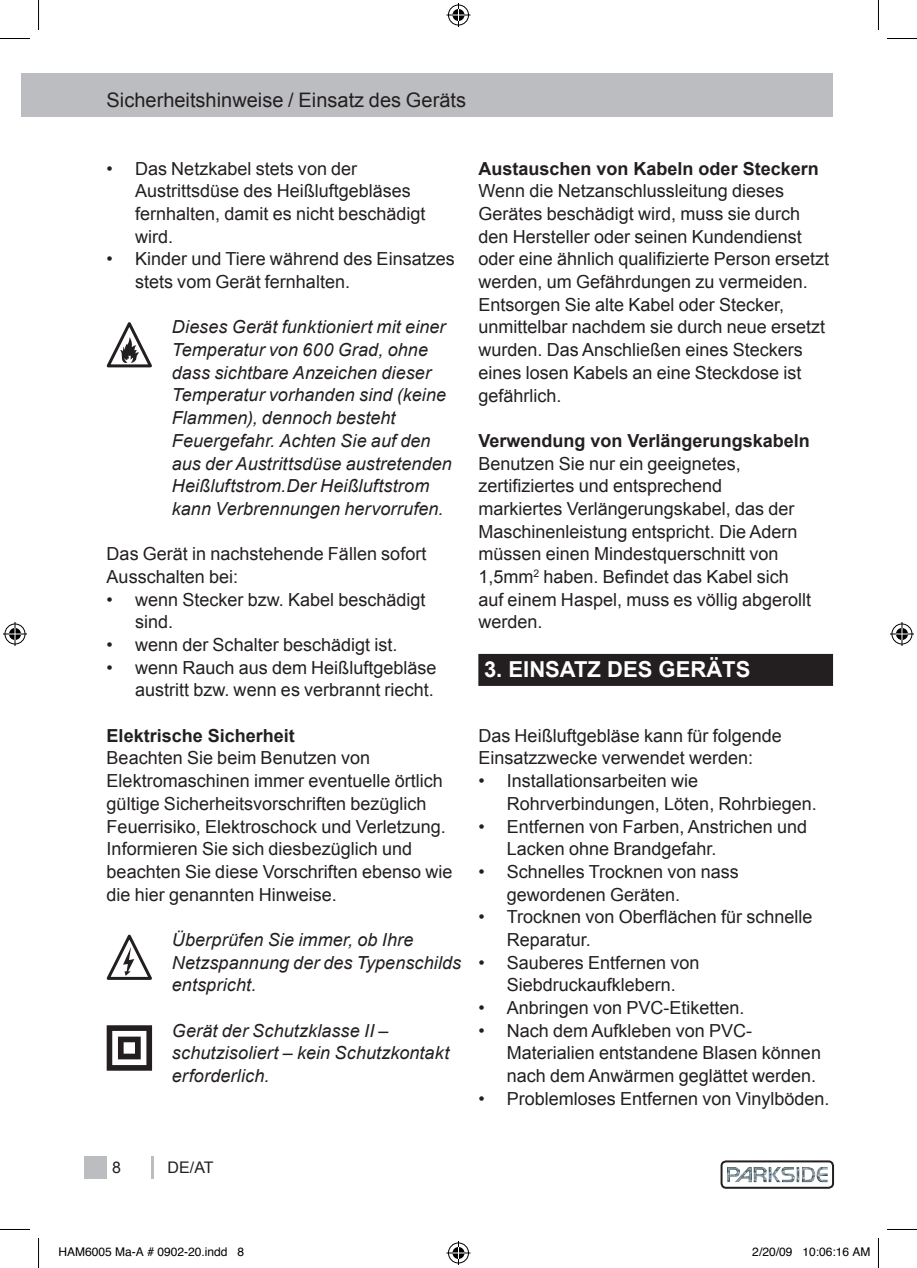
<style>
.page{position:relative;width:917px;height:1268px;background:#fff}
.page>*{position:absolute;margin:0;border:0;box-sizing:border-box;transform-origin:0 0}
.t1{font:700 22px "Arial";color:#fff}
.t2{font:20px "Arial";color:#231f20}
.t3{font:18px/22.6px "Arial";color:#231f20}
.t4{font:italic 18px/22.6px "Arial";letter-spacing:.005em;color:#231f20}
.t5{font:16px "Arial";color:#231f20}
.t6{font:12px "Helvetica";color:#000}
.s1{font-weight:700}
</style>
<div class="page">
<div style="left:84px;top:1156px;width:23px;height:22px;background:#bcbdc0"></div>
<hr style="left:151px;top:1156px;width:2px;height:22px;background:#bcbdc0">
<img style="left:780px;top:1167px;width:18px;height:15px">
<div style="left:720px;top:1160px;width:113px;height:28px;border:2px solid #231f20;border-radius:5px"></div>
<div style="left:21px;top:73px;width:811px;height:43px;background:#bcbdc0"></div>
<svg style="left:107px;top:322px;width:45px;height:45px"></svg>
<svg style="left:107px;top:934px;width:45px;height:46px"></svg>
<svg style="left:107px;top:1025px;width:45px;height:45px"></svg>
<div style="left:478px;top:654px;width:354px;height:32px;background:#231f20"></div>
<hr style="left:0;top:38px;width:30px;height:1px;background:#000">
<hr style="left:886px;top:38px;width:30px;height:1px;background:#000">
<hr style="left:0;top:1229px;width:30px;height:1px;background:#000">
<hr style="left:886px;top:1229px;width:30px;height:1px;background:#000">
<hr style="left:38px;top:0;width:1px;height:30px;background:#000">
<hr style="left:38px;top:1238px;width:1px;height:30px;background:#000">
<hr style="left:877px;top:0;width:1px;height:30px;background:#000">
<hr style="left:877px;top:1238px;width:1px;height:30px;background:#000">
<svg style="left:446px;top:3px;width:24px;height:24px"></svg>
<svg style="left:446px;top:1241px;width:24px;height:24px"></svg>
<svg style="left:3px;top:622px;width:24px;height:24px"></svg>
<svg style="left:890px;top:622px;width:23px;height:24px"></svg>
<p class="t2" style="left:107px;top:86px;width:361px">Sicherheitshinweise / Einsatz des Geräts</p>
<p class="t3" style="left:135px;top:157px;width:292px;text-indent:-28px">• Das Netzkabel stets von der<br>Austrittsdüse des Heißluftgebläses fernhalten, damit es nicht beschädigt wird.</p>
<p class="t3" style="left:135px;top:248px;width:321px;text-indent:-28px">• Kinder und Tiere während des Einsatzes stets vom Gerät fernhalten.</p>
<p class="t4" style="left:172px;top:316px;width:281px">Dieses Gerät funktioniert mit einer Temperatur von 600 Grad, ohne dass sichtbare Anzeichen dieser Temperatur vorhanden sind (keine Flammen), dennoch besteht Feuergefahr. Achten Sie auf den aus der Austrittsdüse austretenden Heißluftstrom.Der Heißluftstrom kann Verbrennungen hervorrufen.</p>
<p class="t3" style="left:107px;top:543px;width:321px">Das Gerät in nachstehende Fällen sofort<br>Ausschalten bei:</p>
<p class="t3" style="left:135px;top:588px;width:292px;text-indent:-28px">• wenn Stecker bzw. Kabel beschädigt sind.</p>
<p class="t3" style="left:107px;top:633px;width:292px">• wenn der Schalter beschädigt ist.</p>
<p class="t3" style="left:107px;top:656px;width:331px;text-align:right">• wenn Rauch aus dem Heißluftgebläse austritt bzw. wenn es verbrannt riecht.</p>
<p class="t3" style="left:107px;top:724px;width:347px"><span class="s1">Elektrische Sicherheit<br></span>Beachten Sie beim Benutzen von Elektromaschinen immer eventuelle örtlich gültige Sicherheitsvorschriften bezüglich Feuerrisiko, Elektroschock und Verletzung.<br>Informieren Sie sich diesbezüglich und beachten Sie diese Vorschriften ebenso wie die hier genannten Hinweise.</p>
<p class="t4" style="left:172px;top:928px;width:291px">Überprüfen Sie immer, ob Ihre<br>Netzspannung der des Typenschilds entspricht.</p>
<p class="t4" style="left:172px;top:1019px;width:279px">Gerät der Schutzklasse II – schutzisoliert – kein Schutzkontakt erforderlich.</p>
<p class="t3" style="left:478px;top:157px;width:352px"><span class="s1">Austauschen von Kabeln oder Steckern </span>Wenn die Netzanschlussleitung dieses Gerätes beschädigt wird, muss sie durch den Hersteller oder seinen Kundendienst oder eine ähnlich qualifizierte Person ersetzt werden, um Gefährdungen zu vermeiden.<br>Entsorgen Sie alte Kabel oder Stecker, unmittelbar nachdem sie durch neue ersetzt wurden. Das Anschließen eines Steckers eines losen Kabels an eine Steckdose ist gefährlich.</p>
<p class="t3" style="left:478px;top:429px;width:334px"><span class="s1">Verwendung von Verlängerungskabeln </span>Benutzen Sie nur ein geeignetes, zertifiziertes und entsprechend<br>markiertes Verlängerungskabel, das der Maschinenleistung entspricht. Die Adern müssen einen Mindestquerschnitt von 1,5mm<sup>2</sup> haben. Befindet das Kabel sich auf einem Haspel, muss es völlig abgerollt werden.</p>
<p class="t1" style="left:484px;top:655px;width:268px">3. EINSATZ DES GERÄTS</p>
<p class="t3" style="left:478px;top:724px;width:305px">Das Heißluftgebläse kann für folgende<br>Einsatzzwecke verwendet werden:</p>
<p class="t3" style="left:506px;top:769px;width:311px;text-indent:-28px">• Installationsarbeiten wie<br>Rohrverbindungen, Löten, Rohrbiegen.</p>
<p class="t3" style="left:506px;top:815px;width:302px;text-indent:-28px">• Entfernen von Farben, Anstrichen und<br>Lacken ohne Brandgefahr.</p>
<p class="t3" style="left:506px;top:860px;width:233px;text-indent:-28px">• Schnelles Trocknen von nass gewordenen Geräten.</p>
<p class="t3" style="left:506px;top:906px;width:307px;text-indent:-28px">• Trocknen von Oberflächen für schnelle<br>Reparatur.</p>
<p class="t3" style="left:478px;top:951px;width:222px;text-align:center">• Sauberes Entfernen von<br>Siebdruckaufklebern.</p>
<p class="t3" style="left:478px;top:996px;width:267px">• Anbringen von PVC-Etiketten.</p>
<p class="t3" style="left:506px;top:1019px;width:315px;text-indent:-28px">• Nach dem Aufkleben von PVC-<br>Materialien entstandene Blasen können nach dem Anwärmen geglättet werden.</p>
<p class="t3" style="left:478px;top:1087px;width:352px">• Problemloses Entfernen von Vinylböden.</p>
<p class="t5" style="left:112px;top:1157px;width:10px">8</p>
<p class="t5" style="left:167px;top:1157px;width:47px">DE/AT</p>
<p class="t6" style="left:59px;top:1243px;width:187px">HAM6005 Ma-A # 0902-20.indd 8</p>
<p class="t6" style="left:752px;top:1243px;width:120px">2/20/09 10:06:16 AM</p>
</div>
